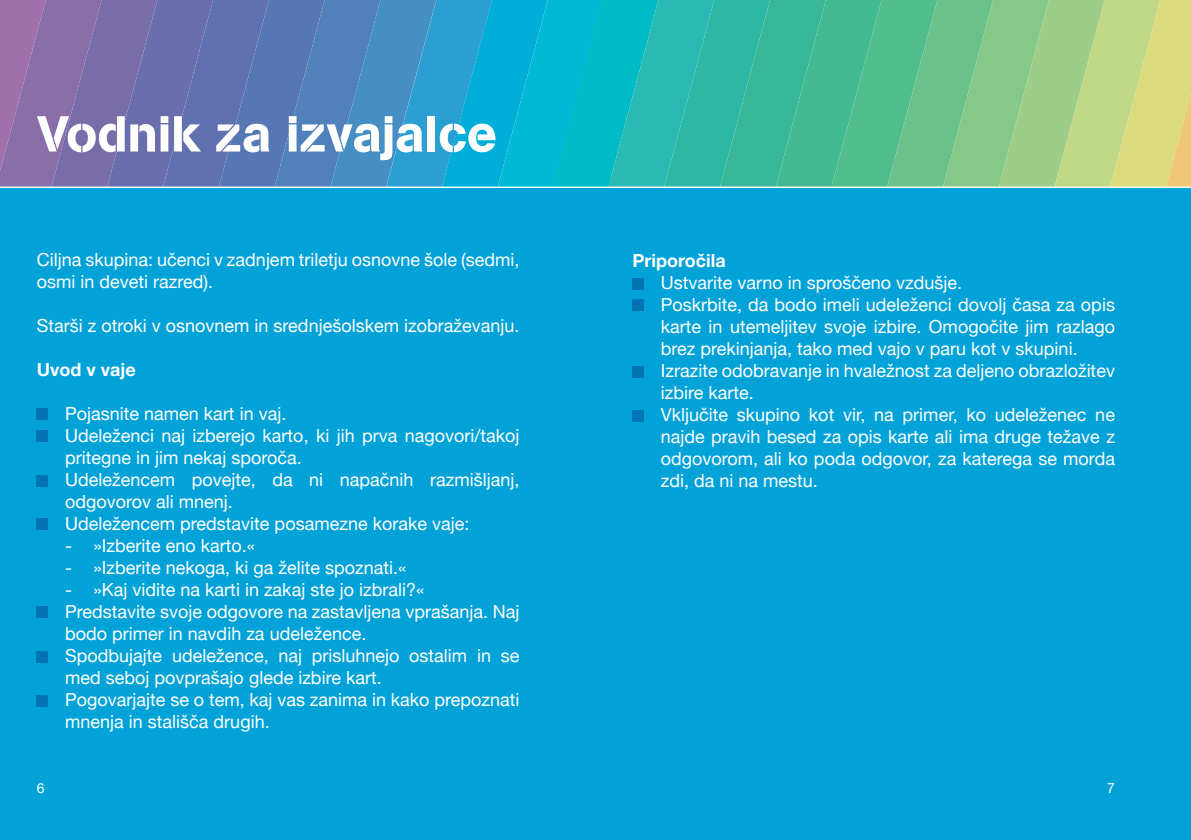
<style>
.page{position:relative;width:1191px;height:840px;background:#fff}
.page>*{position:absolute;margin:0;border:0;box-sizing:border-box;transform-origin:0 0}
.t1{font:50px "AG Book Stencil";color:#fff}
.t2{font:18px/22px "Helvetica Neue";color:#fff}
.t3{font:700 18px "Helvetica Neue";color:#fff}
.t4{font:14px "Helvetica Neue";color:#fff}
</style>
<div class="page">
<svg style="left:0;top:0;width:1191px;height:186px"></svg>
<div style="left:0;top:187px;width:1191px;height:652px;background:#00a2d8"></div>
<hr style="left:0;top:186px;width:1191px;height:2px;background:#fff">
<div style="left:37px;top:408px;width:11px;height:12px;background:#0074b2"></div>
<div style="left:37px;top:430px;width:11px;height:12px;background:#0074b2"></div>
<div style="left:37px;top:474px;width:11px;height:12px;background:#0074b2"></div>
<div style="left:37px;top:518px;width:11px;height:12px;background:#0074b2"></div>
<div style="left:37px;top:606px;width:11px;height:11px;background:#0074b2"></div>
<div style="left:37px;top:650px;width:11px;height:12px;background:#0074b2"></div>
<div style="left:37px;top:694px;width:11px;height:12px;background:#0074b2"></div>
<div style="left:632px;top:278px;width:12px;height:12px;background:#0074b2"></div>
<div style="left:632px;top:299px;width:12px;height:12px;background:#0074b2"></div>
<div style="left:632px;top:409px;width:12px;height:12px;background:#0074b2"></div>
<div style="left:632px;top:365px;width:12px;height:12px;background:#0074b2"></div>
<h1 class="t1" style="left:37px;top:104px;width:461px">Vodnik za izvajalce</h1>
<p class="t2" style="left:37px;top:249px;width:484px">Ciljna skupina: učenci v zadnjem triletju osnovne šole (sedmi, osmi in deveti razred).</p>
<p class="t2" style="left:37px;top:315px;width:484px">Starši z otroki v osnovnem in srednješolskem izobraževanju.</p>
<p class="t3" style="left:37px;top:355px;width:101px">Uvod v vaje</p>
<p class="t2" style="left:65px;top:403px;width:456px">Pojasnite namen kart in vaj.<br>Udeleženci naj izberejo karto, ki jih prva nagovori/takoj pritegne in jim nekaj sporoča.<br>Udeležencem povejte, da ni napačnih razmišljanj, odgovorov ali mnenj.<br>Udeležencem predstavite posamezne korake vaje:</p>
<p class="t2" style="left:65px;top:535px;width:192px">- »Izberite eno karto.«</p>
<p class="t2" style="left:65px;top:557px;width:343px">- »Izberite nekoga, ki ga želite spoznati.«</p>
<p class="t2" style="left:65px;top:579px;width:456px">- »Kaj vidite na karti in zakaj ste jo izbrali?«<br>Predstavite svoje odgovore na zastavljena vprašanja. Naj bodo primer in navdih za udeležence.<br>Spodbujajte udeležence, naj prisluhnejo ostalim in se med seboj povprašajo glede izbire kart.<br>Pogovarjajte se o tem, kaj vas zanima in kako prepoznati mnenja in stališča drugih.</p>
<p class="t3" style="left:632px;top:246px;width:95px">Priporočila</p>
<p class="t2" style="left:660px;top:273px;width:456px">Ustvarite varno in sproščeno vzdušje.<br>Poskrbite, da bodo imeli udeleženci dovolj časa za opis karte in utemeljitev svoje izbire. Omogočite jim razlago brez prekinjanja, tako med vajo v paru kot v skupini.<br>Izrazite odobravanje in hvaležnost za deljeno obrazložitev izbire karte.<br>Vključite skupino kot vir, na primer, ko udeleženec ne najde pravih besed za opis karte ali ima druge težave z odgovorom, ali ko poda odgovor, za katerega se morda zdi, da ni na mestu.</p>
<p class="t4" style="left:37px;top:777px;width:9px">6</p>
<p class="t4" style="left:1107px;top:777px;width:9px">7</p>
</div>
